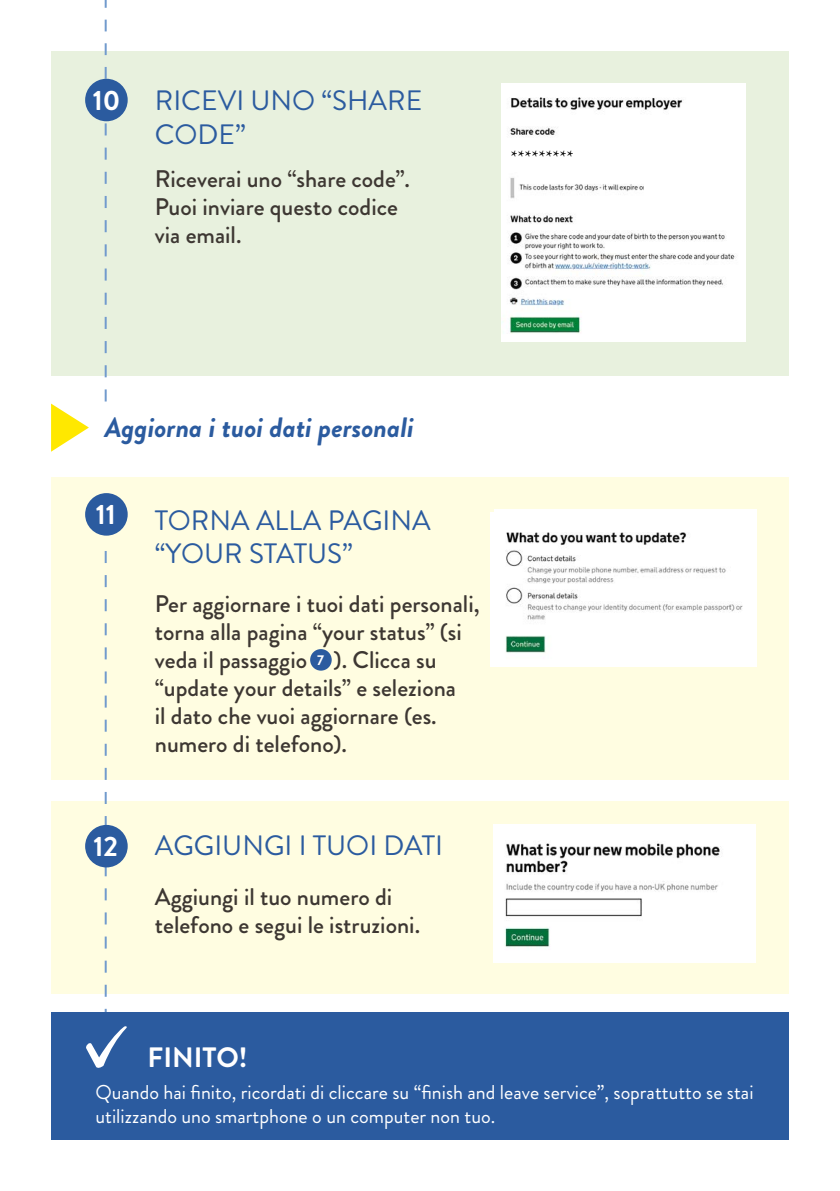
<style>
.page{position:relative;width:840px;height:1191px;background:#fff}
.page>*{position:absolute;margin:0;border:0;box-sizing:border-box;transform-origin:0 0}
.t1{font:28px/33.6px "Brandon Grotesque";color:#2b5b9f}
.t2{font:italic 700 28px "Brandon Grotesque";color:#2b5b9f}
.t3{font:700 28px "Brandon Grotesque";color:#fff}
.t4{font:500 24px/28px "Brandon Grotesque";color:#3d3732}
.t5{font:24px "Adobe Arabic";color:#000}
.t6{font:20px/24px "Brandon Grotesque";color:#fff}
.t7{font:700 14.2px "Brandon Grotesque";color:#fff}
</style>
<div class="page">
<div style="left:51px;top:477px;width:737px;height:302px;background:#fffde1"></div>
<div style="left:51px;top:800px;width:737px;height:193px;background:#fffde1"></div>
<div style="left:51px;top:51px;width:737px;height:324px;background:#e8f1de"></div>
<div style="left:85px;top:493px;width:43px;height:42px;background:#2b5b9f;border-radius:50%"></div>
<svg style="left:105px;top:0;width:2px;height:79px"></svg>
<svg style="left:105px;top:123px;width:2px;height:278px"></svg>
<div style="left:85px;top:79px;width:43px;height:42px;background:#2b5b9f;border-radius:50%"></div>
<div style="left:490px;top:511px;width:266px;height:155px;background:#fff"></div>
<img style="left:501px;top:83px;width:244px;height:259px">
<div style="left:502px;top:141px;width:125px;height:21px;background:#fff"></div>
<div style="left:643px;top:176px;width:87px;height:21px;background:#fff"></div>
<svg style="left:51px;top:403px;width:38px;height:49px"></svg>
<img style="left:494px;top:509px;width:262px;height:144px">
<div style="left:310px;top:649px;width:21px;height:21px;background:#2b5b9f;border-radius:50%"></div>
<img style="left:493px;top:824px;width:262px;height:138px">
<div style="left:51px;top:1012px;width:737px;height:128px;background:#2b5b9f"></div>
<svg style="left:85px;top:551px;width:43px;height:517px"></svg>
<p class="t3" style="left:93px;top:81px;width:29px">10</p>
<p class="t1" style="left:155px;top:84px;width:269px">RICEVI UNO “SHARE<br>CODE“</p>
<p class="t4" style="left:155px;top:165px;width:256px">Riceverai uno “share code .“<br>Puoi inviare questo codice via email.</p>
<p class="t5" style="left:510px;top:139px;width:65px">*********</p>
<p class="t2" style="left:105px;top:408px;width:310px">Aggiorna i tuoi dati personali</p>
<p class="t3" style="left:96px;top:495px;width:21px">11</p>
<p class="t3" style="left:93px;top:826px;width:26px">12</p>
<p class="t1" style="left:155px;top:504px;width:277px">TORNA ALLA PAGINA “YOUR STATUS“</p>
<p class="t4" style="left:155px;top:590px;width:326px">Per aggiornare i tuoi dati personali,</p>
<p class="t4" style="left:155px;top:618px;width:308px">torna alla pagina “your status” (si</p>
<p class="t4" style="left:333px;top:646px;width:104px">). Clicca su</p>
<p class="t4" style="left:155px;top:646px;width:302px">veda il passaggio<br>“update your details” e seleziona il dato che vuoi aggiornare (es. numero di telefono .(</p>
<p class="t7" style="left:317px;top:650px;width:8px">7</p>
<p class="t1" style="left:155px;top:828px;width:289px">AGGIUNGI I TUOI DATI</p>
<p class="t4" style="left:155px;top:883px;width:266px">Aggiungi il tuo numero di telefono e segui le istruzioni.</p>
<p class="t3" style="left:147px;top:1037px;width:101px">FINITO!</p>
<p class="t6" style="left:95px;top:1080px;width:659px">Quando hai finito, ricordati di cliccare su “finish and leave service ,” soprattutto se stai utilizzando uno smartphone o un computer non tuo.</p>
</div>
